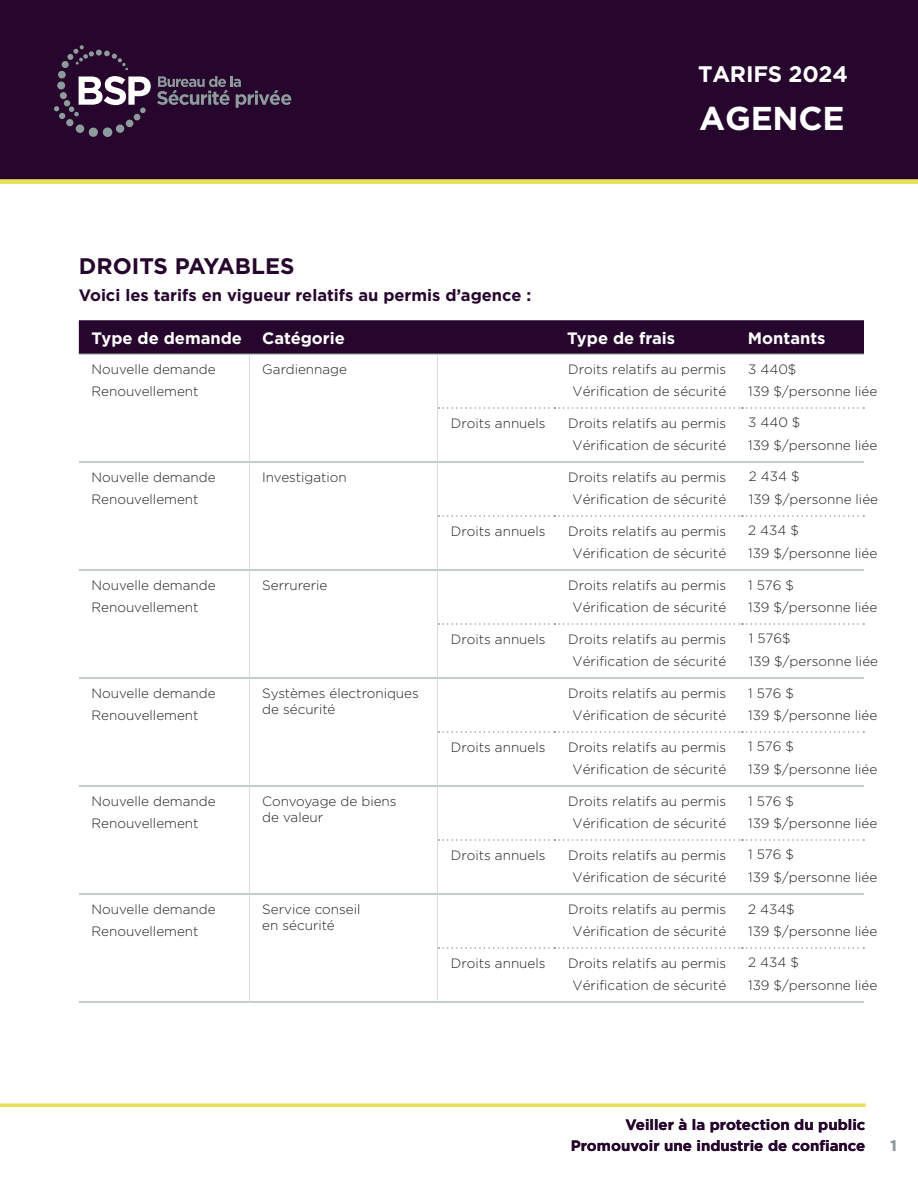
<style>
.page{position:relative;width:918px;height:1188px;background:#fff}
.page>*{position:absolute;margin:0;border:0;box-sizing:border-box;transform-origin:0 0}
.t1{font:700 33px "Gotham";letter-spacing:-.005em;color:#fff}
.t2{font:700 22.5px "Gotham";color:#26062d}
.t3{font:700 22.5px "Gotham";letter-spacing:-.01em;color:#fff}
.t4{font:700 16.5px "Gotham";color:#26062d}
.t5{font:700 16.5px "Gotham";color:#fff}
.t6{font:700 15px "Gotham";color:#26062d}
.t7{font:700 15px "Gotham";color:#8d9b9c}
.t8{font:300 13.5px/22.5px "Gotham";color:#231f20}
</style>
<div class="page">
<div style="left:0;top:0;width:918px;height:181px;background:#26062d"></div>
<svg style="left:157px;top:76px;width:134px;height:32px"></svg>
<svg style="left:54px;top:45px;width:97px;height:92px"></svg>
<div style="left:0;top:179px;width:918px;height:5px;background:#e9e155"></div>
<hr style="left:0;top:1104px;width:866px;height:3px;background:#e9e155">
<div style="left:79px;top:320px;width:785px;height:34px;background:#26062d"></div>
<hr style="left:79px;top:894px;width:170px;height:1px;background:#8d9b9c">
<hr style="left:250px;top:894px;width:187px;height:1px;background:#8d9b9c">
<hr style="left:438px;top:894px;width:116px;height:1px;background:#8d9b9c">
<hr style="left:554px;top:894px;width:188px;height:1px;background:#8d9b9c">
<hr style="left:742px;top:894px;width:122px;height:1px;background:#8d9b9c">
<hr style="left:79px;top:354px;width:170px;height:1px;background:#8d9b9c">
<hr style="left:249px;top:354px;width:188px;height:1px;background:#8d9b9c">
<hr style="left:437px;top:354px;width:117px;height:1px;background:#8d9b9c">
<hr style="left:554px;top:354px;width:188px;height:1px;background:#8d9b9c">
<hr style="left:742px;top:354px;width:122px;height:1px;background:#8d9b9c">
<hr style="left:79px;top:462px;width:170px;height:1px;background:#8d9b9c">
<hr style="left:250px;top:462px;width:187px;height:1px;background:#8d9b9c">
<hr style="left:438px;top:462px;width:116px;height:1px;background:#8d9b9c">
<hr style="left:554px;top:462px;width:188px;height:1px;background:#8d9b9c">
<hr style="left:742px;top:462px;width:122px;height:1px;background:#8d9b9c">
<hr style="left:79px;top:570px;width:170px;height:1px;background:#8d9b9c">
<hr style="left:250px;top:570px;width:187px;height:1px;background:#8d9b9c">
<hr style="left:438px;top:570px;width:116px;height:1px;background:#8d9b9c">
<hr style="left:554px;top:570px;width:188px;height:1px;background:#8d9b9c">
<hr style="left:742px;top:570px;width:122px;height:1px;background:#8d9b9c">
<hr style="left:79px;top:678px;width:170px;height:1px;background:#8d9b9c">
<hr style="left:250px;top:678px;width:187px;height:1px;background:#8d9b9c">
<hr style="left:438px;top:678px;width:116px;height:1px;background:#8d9b9c">
<hr style="left:554px;top:678px;width:188px;height:1px;background:#8d9b9c">
<hr style="left:742px;top:678px;width:122px;height:1px;background:#8d9b9c">
<hr style="left:79px;top:786px;width:170px;height:1px;background:#8d9b9c">
<hr style="left:250px;top:786px;width:187px;height:1px;background:#8d9b9c">
<hr style="left:438px;top:786px;width:116px;height:1px;background:#8d9b9c">
<hr style="left:554px;top:786px;width:188px;height:1px;background:#8d9b9c">
<hr style="left:742px;top:786px;width:122px;height:1px;background:#8d9b9c">
<hr style="left:79px;top:1002px;width:170px;height:1px;background:#8d9b9c">
<hr style="left:249px;top:1002px;width:188px;height:1px;background:#8d9b9c">
<hr style="left:437px;top:1002px;width:117px;height:1px;background:#8d9b9c">
<hr style="left:554px;top:1002px;width:188px;height:1px;background:#8d9b9c">
<hr style="left:742px;top:1002px;width:122px;height:1px;background:#8d9b9c">
<hr style="left:249px;top:894px;width:1px;height:54px;background:#d7dada">
<hr style="left:437px;top:894px;width:1px;height:54px;background:#d7dada">
<hr style="left:249px;top:948px;width:1px;height:54px;background:#d7dada">
<hr style="left:437px;top:948px;width:1px;height:54px;background:#d7dada">
<svg style="left:439px;top:407px;width:425px;height:2px"></svg>
<svg style="left:439px;top:515px;width:425px;height:2px"></svg>
<svg style="left:439px;top:623px;width:425px;height:2px"></svg>
<svg style="left:439px;top:731px;width:425px;height:2px"></svg>
<svg style="left:439px;top:839px;width:425px;height:2px"></svg>
<svg style="left:439px;top:947px;width:425px;height:2px"></svg>
<hr style="left:249px;top:354px;width:1px;height:54px;background:#d7dada">
<hr style="left:249px;top:408px;width:1px;height:54px;background:#d7dada">
<hr style="left:249px;top:462px;width:1px;height:54px;background:#d7dada">
<hr style="left:249px;top:516px;width:1px;height:54px;background:#d7dada">
<hr style="left:249px;top:570px;width:1px;height:54px;background:#d7dada">
<hr style="left:249px;top:624px;width:1px;height:54px;background:#d7dada">
<hr style="left:249px;top:678px;width:1px;height:54px;background:#d7dada">
<hr style="left:249px;top:732px;width:1px;height:54px;background:#d7dada">
<hr style="left:249px;top:786px;width:1px;height:54px;background:#d7dada">
<hr style="left:249px;top:840px;width:1px;height:54px;background:#d7dada">
<hr style="left:437px;top:354px;width:1px;height:54px;background:#d7dada">
<hr style="left:437px;top:408px;width:1px;height:54px;background:#d7dada">
<hr style="left:437px;top:462px;width:1px;height:54px;background:#d7dada">
<hr style="left:437px;top:516px;width:1px;height:54px;background:#d7dada">
<hr style="left:437px;top:570px;width:1px;height:54px;background:#d7dada">
<hr style="left:437px;top:624px;width:1px;height:54px;background:#d7dada">
<hr style="left:437px;top:678px;width:1px;height:54px;background:#d7dada">
<hr style="left:437px;top:732px;width:1px;height:54px;background:#d7dada">
<hr style="left:437px;top:786px;width:1px;height:54px;background:#d7dada">
<hr style="left:437px;top:840px;width:1px;height:54px;background:#d7dada">
<h2 class="t3" style="left:698px;top:59px;width:151px">TARIFS 2024</h2>
<h1 class="t1" style="left:699px;top:96px;width:147px">AGENCE</h1>
<p class="t2" style="left:79px;top:252px;width:217px">DROITS PAYABLES</p>
<p class="t4" style="left:79px;top:284px;width:454px">Voici les tarifs en vigueur relatifs au permis d’agence :</p>
<p class="t5" style="left:92px;top:327px;width:152px">Type de demande</p>
<p class="t5" style="left:262px;top:327px;width:84px">Catégorie</p>
<p class="t5" style="left:567px;top:327px;width:109px">Type de frais</p>
<p class="t5" style="left:748px;top:327px;width:79px">Montants</p>
<p class="t8" style="left:92px;top:357px;width:126px">Nouvelle demande<br>Renouvellement</p>
<p class="t8" style="left:262px;top:357px;width:86px">Gardiennage</p>
<p class="t8" style="left:568px;top:357px;width:160px;text-align:center">Droits relatifs au permis<br>Vérification de sécurité</p>
<p class="t8" style="left:451px;top:411px;width:96px">Droits annuels</p>
<p class="t8" style="left:568px;top:411px;width:160px;text-align:center">Droits relatifs au permis<br>Vérification de sécurité</p>
<p class="t8" style="left:92px;top:465px;width:126px">Nouvelle demande<br>Renouvellement</p>
<p class="t8" style="left:262px;top:465px;width:86px">Investigation</p>
<p class="t8" style="left:568px;top:465px;width:160px;text-align:center">Droits relatifs au permis<br>Vérification de sécurité</p>
<p class="t8" style="left:451px;top:519px;width:96px">Droits annuels</p>
<p class="t8" style="left:568px;top:519px;width:160px;text-align:center">Droits relatifs au permis<br>Vérification de sécurité</p>
<p class="t8" style="left:92px;top:573px;width:126px">Nouvelle demande<br>Renouvellement</p>
<p class="t8" style="left:262px;top:573px;width:67px">Serrurerie</p>
<p class="t8" style="left:568px;top:573px;width:160px;text-align:center">Droits relatifs au permis<br>Vérification de sécurité</p>
<p class="t8" style="left:451px;top:627px;width:96px">Droits annuels</p>
<p class="t8" style="left:568px;top:627px;width:160px;text-align:center">Droits relatifs au permis<br>Vérification de sécurité</p>
<p class="t8" style="left:92px;top:681px;width:126px">Nouvelle demande<br>Renouvellement</p>
<p class="t8" style="left:262px;top:684px;width:158px;line-height:16.5px">Systèmes électroniques de sécurité</p>
<p class="t8" style="left:568px;top:681px;width:160px;text-align:center">Droits relatifs au permis<br>Vérification de sécurité</p>
<p class="t8" style="left:451px;top:735px;width:96px">Droits annuels</p>
<p class="t8" style="left:568px;top:735px;width:160px;text-align:center">Droits relatifs au permis<br>Vérification de sécurité</p>
<p class="t8" style="left:92px;top:789px;width:126px">Nouvelle demande<br>Renouvellement</p>
<p class="t8" style="left:262px;top:792px;width:136px;line-height:16.5px">Convoyage de biens de valeur</p>
<p class="t8" style="left:568px;top:789px;width:160px;text-align:center">Droits relatifs au permis<br>Vérification de sécurité</p>
<p class="t8" style="left:451px;top:843px;width:96px">Droits annuels</p>
<p class="t8" style="left:568px;top:843px;width:160px;text-align:center">Droits relatifs au permis<br>Vérification de sécurité</p>
<p class="t8" style="left:92px;top:897px;width:126px">Nouvelle demande<br>Renouvellement</p>
<p class="t8" style="left:262px;top:900px;width:100px;line-height:16.5px">Service conseil en sécurité</p>
<p class="t8" style="left:568px;top:897px;width:160px;text-align:center">Droits relatifs au permis<br>Vérification de sécurité</p>
<p class="t8" style="left:451px;top:951px;width:96px">Droits annuels</p>
<p class="t8" style="left:568px;top:951px;width:160px;text-align:center">Droits relatifs au permis<br>Vérification de sécurité</p>
<p class="t8" style="left:748px;top:357px;width:131px">3 440$<br>139 $/personne liée</p>
<p class="t8" style="left:748px;top:411px;width:131px">3 440 $<br>139 $/personne liée</p>
<p class="t8" style="left:749px;top:465px;width:131px">2 434 $<br>139 $/personne liée</p>
<p class="t8" style="left:748px;top:519px;width:131px">2 434 $<br>139 $/personne liée</p>
<p class="t8" style="left:748px;top:573px;width:131px">1 576 $<br>139 $/personne liée</p>
<p class="t8" style="left:749px;top:627px;width:131px">1 576$<br>139 $/personne liée</p>
<p class="t8" style="left:748px;top:681px;width:131px">1 576 $<br>139 $/personne liée</p>
<p class="t8" style="left:748px;top:735px;width:131px">1 576 $<br>139 $/personne liée</p>
<p class="t8" style="left:748px;top:789px;width:131px">1 576 $<br>139 $/personne liée</p>
<p class="t8" style="left:748px;top:843px;width:131px">1 576 $<br>139 $/personne liée</p>
<p class="t8" style="left:748px;top:897px;width:131px">2 434$<br>139 $/personne liée</p>
<p class="t8" style="left:748px;top:951px;width:131px">2 434 $<br>139 $/personne liée</p>
<p class="t6" style="left:626px;top:1114px;width:241px">Veiller à la protection du public</p>
<p class="t6" style="left:571px;top:1135px;width:296px">Promouvoir une industrie de confiance</p>
<p class="t7" style="left:890px;top:1135px;width:8px">1</p>
</div>
